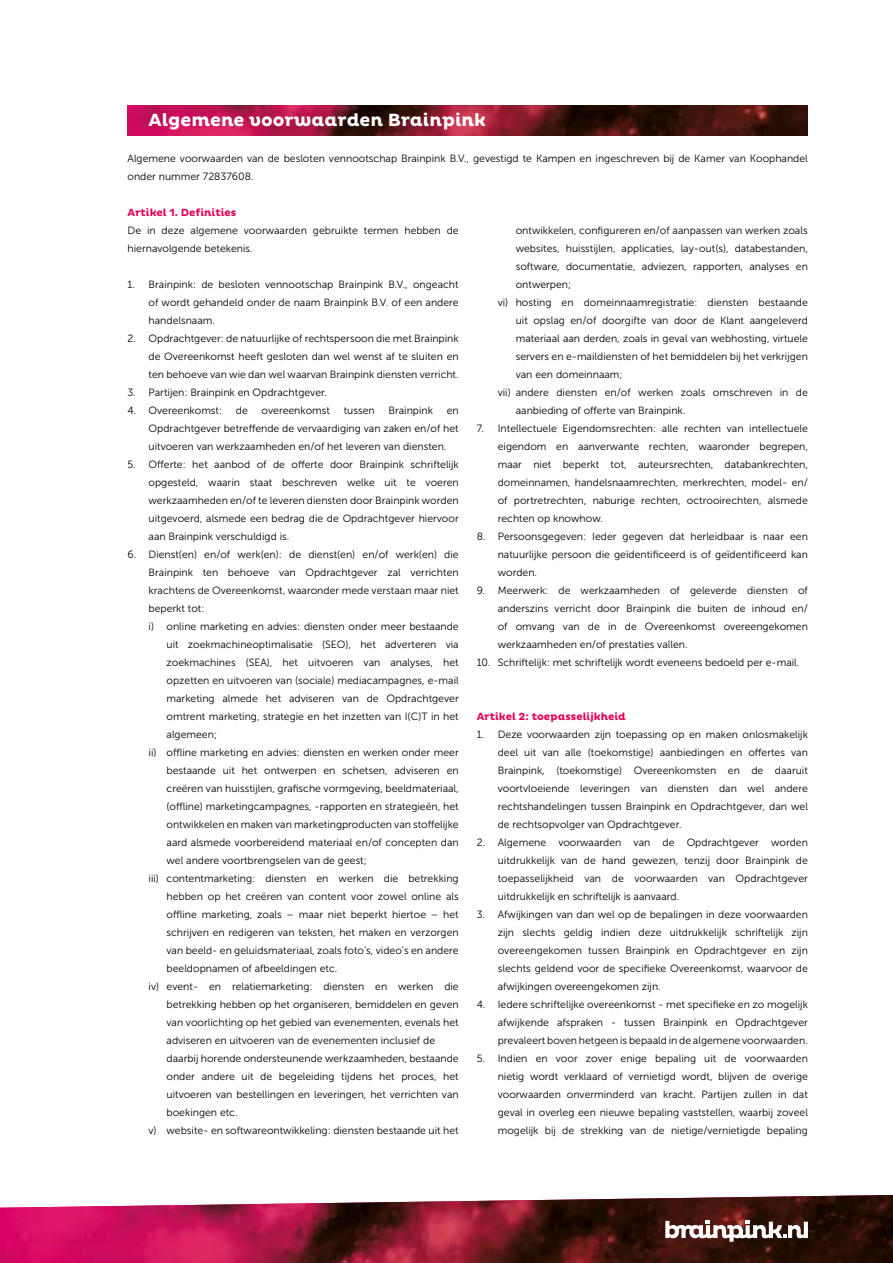
<style>
.page{position:relative;width:893px;height:1263px;background:#fff}
.page>*{position:absolute;margin:0;border:0;box-sizing:border-box;transform-origin:0 0}
.t1{font:700 18px "Pluto";color:#fff}
.t2{font:10.5px/18px "Museo Sans 300";color:#000;text-align:justify}
.t3{font:700 10.5px "Pluto";color:#e50056}
</style>
<div class="page">
<img style="left:128px;top:105px;width:680px;height:30px">
<img style="left:0;top:1195px;width:893px;height:68px">
<svg style="left:665px;top:1220px;width:143px;height:22px"></svg>
<h1 class="t1" style="left:149px;top:110px;width:339px">Algemene voorwaarden Brainpink</h1>
<p class="t2" style="left:128px;top:149px;width:682px">Algemene voorwaarden van de besloten vennootschap Brainpink B.V., gevestigd te Kampen en ingeschreven bij de Kamer van Koophandel onder nummer 72837608.</p>
<p class="t3" style="left:128px;top:206px;width:110px">Artikel 1. Definities</p>
<p class="t2" style="left:128px;top:221px;width:333px">De in deze algemene voorwaarden gebruikte termen hebben de hiernavolgende betekenis.</p>
<p class="t2" style="left:149px;top:275px;width:312px;text-indent:-21px">1. Brainpink: de besloten vennootschap Brainpink B.V., ongeacht of wordt gehandeld onder de naam Brainpink B.V. of een andere handelsnaam.</p>
<p class="t2" style="left:149px;top:329px;width:312px;text-indent:-21px">2. Opdrachtgever: de natuurlijke of rechtspersoon die met Brainpink de Overeenkomst heeft gesloten dan wel wenst af te sluiten en ten behoeve van wie dan wel waarvan Brainpink diensten verricht.</p>
<p class="t2" style="left:128px;top:383px;width:201px">3. Partijen: Brainpink en Opdrachtgever.</p>
<p class="t2" style="left:128px;top:401px;width:96px">4. Overeenkomst:</p>
<p class="t2" style="left:236px;top:401px;width:13px">de</p>
<p class="t2" style="left:262px;top:401px;width:70px">overeenkomst</p>
<p class="t2" style="left:344px;top:401px;width:33px">tussen</p>
<p class="t2" style="left:388px;top:401px;width:46px">Brainpink</p>
<p class="t2" style="left:516px;top:221px;width:293px">ontwikkelen, configureren en/of aanpassen van werken zoals</p>
<p class="t2" style="left:516px;top:239px;width:294px">websites, huisstijlen, applicaties, lay-out(s), databestanden,</p>
<p class="t2" style="left:516px;top:257px;width:294px">software, documentatie, adviezen, rapporten, analyses en</p>
<p class="t2" style="left:516px;top:275px;width:57px">ontwerpen;</p>
<p class="t2" style="left:498px;top:293px;width:312px">vi) hosting en domeinnaamregistratie: diensten bestaande</p>
<p class="t2" style="left:516px;top:311px;width:294px">uit opslag en/of doorgifte van door de Klant aangeleverd</p>
<p class="t2" style="left:516px;top:329px;width:294px">materiaal aan derden, zoals in geval van webhosting, virtuele</p>
<p class="t2" style="left:516px;top:347px;width:294px">servers en e-maildiensten of het bemiddelen bij het verkrijgen</p>
<p class="t2" style="left:516px;top:365px;width:108px">van een domeinnaam;</p>
<p class="t2" style="left:498px;top:383px;width:312px">vii) andere diensten en/of werken zoals omschreven in de</p>
<p class="t2" style="left:516px;top:401px;width:171px">aanbieding of offerte van Brainpink.</p>
<p class="t2" style="left:498px;top:419px;width:312px;text-indent:-21px">7. Intellectuele Eigendomsrechten: alle rechten van intellectuele eigendom en aanverwante rechten, waaronder begrepen, maar niet beperkt tot, auteursrechten, databankrechten, domeinnamen, handelsnaamrechten, merkrechten, model- en/ of portretrechten, naburige rechten, octrooirechten, alsmede rechten op knowhow.</p>
<p class="t2" style="left:498px;top:527px;width:312px;text-indent:-21px">8. Persoonsgegeven: Ieder gegeven dat herleidbaar is naar een natuurlijke persoon die geïdentificeerd is of geïdentificeerd kan worden.</p>
<p class="t2" style="left:498px;top:581px;width:312px;text-indent:-21px">9. Meerwerk: de werkzaamheden of geleverde diensten of anderszins verricht door Brainpink die buiten de inhoud en/ of omvang van de in de Overeenkomst overeengekomen werkzaamheden en/of prestaties vallen.</p>
<p class="t2" style="left:477px;top:653px;width:324px">10. Schriftelijk: met schriftelijk wordt eveneens bedoeld per e-mail.</p>
<p class="t2" style="left:149px;top:401px;width:312px;text-indent:298px">en Opdrachtgever betreffende de vervaardiging van zaken en/of het uitvoeren van werkzaamheden en/of het leveren van diensten.</p>
<p class="t2" style="left:149px;top:455px;width:312px;text-indent:-21px">5. Offerte: het aanbod of de offerte door Brainpink schriftelijk opgesteld, waarin staat beschreven welke uit te voeren werkzaamheden en/of te leveren diensten door Brainpink worden uitgevoerd, alsmede een bedrag die de Opdrachtgever hiervoor aan Brainpink verschuldigd is.</p>
<p class="t2" style="left:128px;top:545px;width:333px">6. Dienst(en) en/of werk(en): de dienst(en) en/of werk(en) die</p>
<p class="t2" style="left:149px;top:563px;width:312px">Brainpink ten behoeve van Opdrachtgever zal verrichten</p>
<p class="t2" style="left:149px;top:581px;width:312px">krachtens de Overeenkomst, waaronder mede verstaan maar niet</p>
<p class="t2" style="left:149px;top:599px;width:57px">beperkt tot:</p>
<p class="t2" style="left:149px;top:617px;width:312px">i) online marketing en advies: diensten onder meer bestaande</p>
<p class="t2" style="left:167px;top:635px;width:294px">uit zoekmachineoptimalisatie (SEO), het adverteren via</p>
<p class="t2" style="left:167px;top:653px;width:294px">zoekmachines (SEA), het uitvoeren van analyses, het</p>
<p class="t2" style="left:167px;top:671px;width:294px">opzetten en uitvoeren van (sociale) mediacampagnes, e-mail</p>
<p class="t2" style="left:167px;top:689px;width:294px">marketing almede het adviseren van de Opdrachtgever</p>
<p class="t2" style="left:167px;top:707px;width:294px">omtrent marketing, strategie en het inzetten van I(C)T in het</p>
<p class="t2" style="left:167px;top:725px;width:52px">algemeen;</p>
<p class="t2" style="left:149px;top:743px;width:312px">ii) offline marketing en advies: diensten en werken onder meer</p>
<p class="t2" style="left:167px;top:761px;width:294px">bestaande uit het ontwerpen en schetsen, adviseren en</p>
<p class="t2" style="left:167px;top:779px;width:294px">creëren van huisstijlen, grafische vormgeving, beeldmateriaal,</p>
<p class="t2" style="left:167px;top:797px;width:294px">(offline) marketingcampagnes, -rapporten en strategieën, het</p>
<p class="t2" style="left:167px;top:815px;width:294px">ontwikkelen en maken van marketingproducten van stoffelijke</p>
<p class="t2" style="left:167px;top:833px;width:294px">aard alsmede voorbereidend materiaal en/of concepten dan</p>
<p class="t2" style="left:167px;top:851px;width:202px">wel andere voortbrengselen van de geest;</p>
<p class="t2" style="left:149px;top:869px;width:312px">iii) contentmarketing: diensten en werken die betrekking</p>
<p class="t2" style="left:167px;top:887px;width:294px">hebben op het creëren van content voor zowel online als</p>
<p class="t2" style="left:167px;top:905px;width:294px">offline marketing, zoals – maar niet beperkt hiertoe – het</p>
<p class="t2" style="left:167px;top:923px;width:294px">schrijven en redigeren van teksten, het maken en verzorgen</p>
<p class="t2" style="left:167px;top:941px;width:294px">van beeld- en geluidsmateriaal, zoals foto’s, video’s en andere</p>
<p class="t2" style="left:167px;top:959px;width:172px">beeldopnamen of afbeeldingen etc.</p>
<p class="t2" style="left:149px;top:977px;width:312px">iv) event- en relatiemarketing: diensten en werken die</p>
<p class="t2" style="left:167px;top:995px;width:294px">betrekking hebben op het organiseren, bemiddelen en geven</p>
<p class="t2" style="left:167px;top:1013px;width:294px">van voorlichting op het gebied van evenementen, evenals het</p>
<p class="t2" style="left:167px;top:1031px;width:270px">adviseren en uitvoeren van de evenementen inclusief de</p>
<p class="t2" style="left:167px;top:1049px;width:294px">daarbij horende ondersteunende werkzaamheden, bestaande</p>
<p class="t2" style="left:167px;top:1067px;width:294px">onder andere uit de begeleiding tijdens het proces, het</p>
<p class="t2" style="left:167px;top:1085px;width:294px">uitvoeren van bestellingen en leveringen, het verrichten van</p>
<p class="t2" style="left:167px;top:1103px;width:73px">boekingen etc.</p>
<p class="t2" style="left:149px;top:1121px;width:312px">v) website- en softwareontwikkeling: diensten bestaande uit het</p>
<p class="t3" style="left:477px;top:710px;width:151px">Artikel 2: toepasselijkheid</p>
<p class="t2" style="left:498px;top:725px;width:312px;text-indent:-21px">1. Deze voorwaarden zijn toepassing op en maken onlosmakelijk deel uit van alle (toekomstige) aanbiedingen en offertes van Brainpink, (toekomstige) Overeenkomsten en de daaruit voortvloeiende leveringen van diensten dan wel andere rechtshandelingen tussen Brainpink en Opdrachtgever, dan wel de rechtsopvolger van Opdrachtgever.</p>
<p class="t2" style="left:498px;top:833px;width:312px;text-indent:-21px">2. Algemene voorwaarden van de Opdrachtgever worden uitdrukkelijk van de hand gewezen, tenzij door Brainpink de toepasselijkheid van de voorwaarden van Opdrachtgever uitdrukkelijk en schriftelijk is aanvaard.</p>
<p class="t2" style="left:498px;top:905px;width:312px;text-indent:-21px">3. Afwijkingen van dan wel op de bepalingen in deze voorwaarden zijn slechts geldig indien deze uitdrukkelijk schriftelijk zijn overeengekomen tussen Brainpink en Opdrachtgever en zijn slechts geldend voor de specifieke Overeenkomst, waarvoor de afwijkingen overeengekomen zijn.</p>
<p class="t2" style="left:498px;top:995px;width:312px;text-indent:-21px">4. Iedere schriftelijke overeenkomst - met specifieke en zo mogelijk afwijkende afspraken - tussen Brainpink en Opdrachtgever prevaleert boven hetgeen is bepaald in de algemene voorwaarden.</p>
<p class="t2" style="left:498px;top:1049px;width:312px;text-indent:-21px">5. Indien en voor zover enige bepaling uit de voorwaarden nietig wordt verklaard of vernietigd wordt, blijven de overige voorwaarden onverminderd van kracht. Partijen zullen in dat geval in overleg een nieuwe bepaling vaststellen, waarbij zoveel mogelijk bij de strekking van de nietige/vernietigde bepaling</p>
</div>
